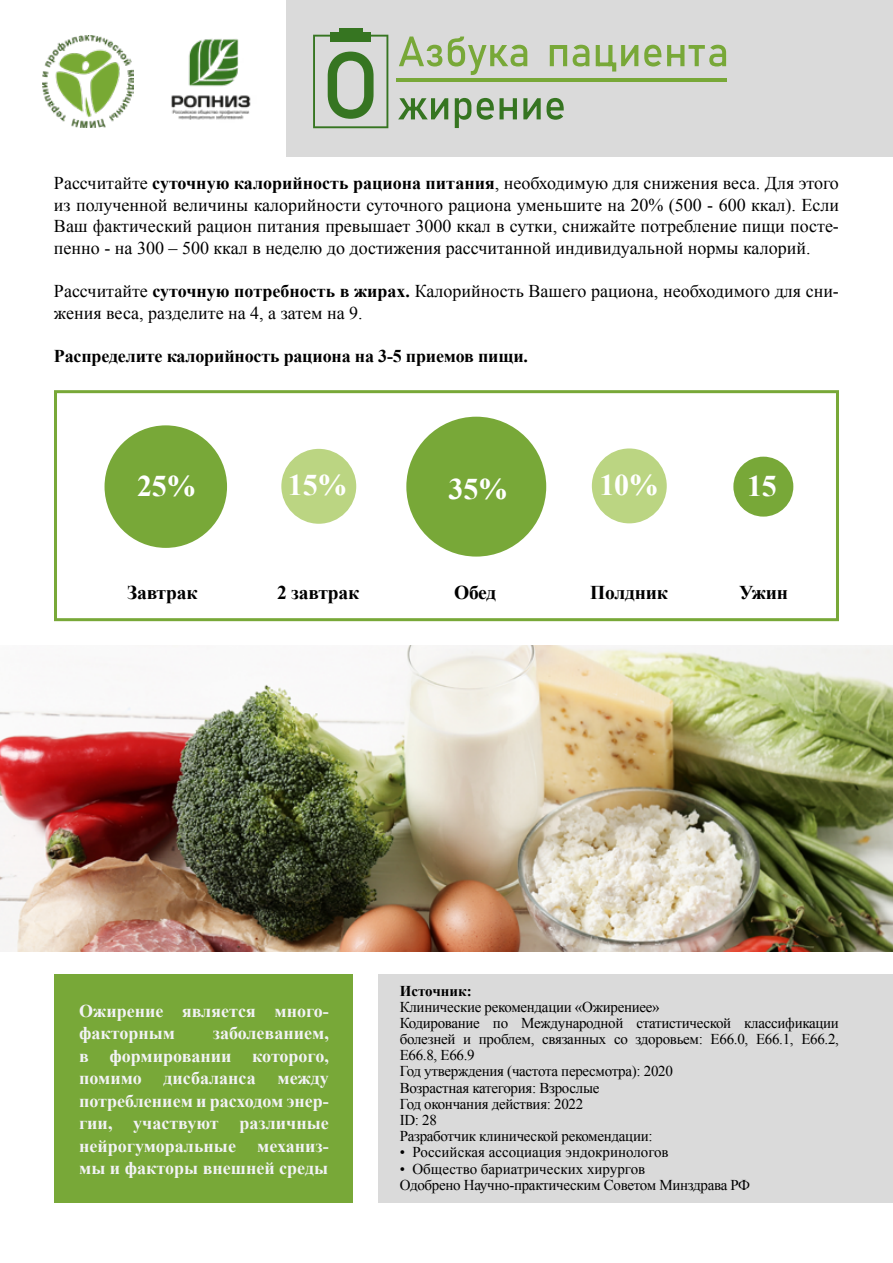
<style>
.page{position:relative;width:893px;height:1263px;background:#fff}
.page>*{position:absolute;margin:0;border:0;box-sizing:border-box;transform-origin:0 0}
.t1{font:700 30px "Times New Roman";letter-spacing:-.01em;color:#fff}
.t2{font:700 19.5px "Times New Roman";letter-spacing:-.01em;color:#000}
.t3{font:18px/21.6px "Times New Roman";color:#000;text-align:justify}
.t4{font:700 18px/22.5px "Times New Roman";color:#f2f2f5}
.t5{font:700 18px "Times New Roman";letter-spacing:-.01em;color:#000}
.t6{font:15px/16.2px "Times New Roman";letter-spacing:-.02em;color:#000}
.t7{font:15px "Times New Roman";color:#000}
.t8{font:700 15px "Times New Roman";color:#000}
.s1{font-weight:700}
</style>
<div class="page">
<div style="left:287px;top:0;width:606px;height:157px;background:#dadada"></div>
<img style="left:43px;top:36px;width:91px;height:91px">
<img style="left:171px;top:39px;width:80px;height:81px">
<svg style="left:399px;top:37px;width:43px;height:30px"></svg>
<svg style="left:448px;top:37px;width:79px;height:38px"></svg>
<svg style="left:550px;top:45px;width:4px;height:21px"></svg>
<hr style="left:552px;top:45px;width:13px;height:4px;background:#78a838">
<hr style="left:563px;top:45px;width:4px;height:21px;background:#78a838">
<svg style="left:573px;top:45px;width:16px;height:22px"></svg>
<svg style="left:596px;top:45px;width:4px;height:21px"></svg>
<svg style="left:598px;top:62px;width:10px;height:4px"></svg>
<svg style="left:608px;top:45px;width:4px;height:21px"></svg>
<svg style="left:612px;top:62px;width:4px;height:10px"></svg>
<svg style="left:621px;top:45px;width:17px;height:21px"></svg>
<svg style="left:644px;top:45px;width:17px;height:22px"></svg>
<svg style="left:667px;top:45px;width:4px;height:21px"></svg>
<svg style="left:670px;top:54px;width:10px;height:4px"></svg>
<svg style="left:680px;top:45px;width:4px;height:21px"></svg>
<svg style="left:689px;top:45px;width:16px;height:4px"></svg>
<svg style="left:695px;top:47px;width:4px;height:19px"></svg>
<svg style="left:709px;top:45px;width:17px;height:22px"></svg>
<div style="left:330px;top:32px;width:41px;height:10px;background:#367521"></div>
<div style="left:339px;top:28px;width:23px;height:5px;background:#367521"></div>
<svg style="left:398px;top:98px;width:50px;height:21px"></svg>
<svg style="left:455px;top:98px;width:16px;height:30px"></svg>
<svg style="left:477px;top:98px;width:17px;height:22px"></svg>
<div style="left:499px;top:98px;width:5px;height:21px;background:#367521"></div>
<svg style="left:504px;top:107px;width:9px;height:4px"></svg>
<hr style="left:513px;top:98px;width:4px;height:21px;background:#367521">
<svg style="left:523px;top:98px;width:18px;height:21px"></svg>
<svg style="left:547px;top:98px;width:17px;height:22px"></svg>
<hr style="left:396px;top:79px;width:331px;height:3px;background:#78a838">
<svg style="left:313px;top:35px;width:75px;height:93px"></svg>
<div style="left:54px;top:974px;width:299px;height:229px;background:#78a838"></div>
<div style="left:378px;top:974px;width:515px;height:229px;background:#dadada"></div>
<img style="left:0;top:645px;width:893px;height:306px">
<div style="left:281px;top:449px;width:75px;height:75px;background:#bbd582;border-radius:50%"></div>
<div style="left:733px;top:457px;width:60px;height:60px;background:#78a838;border-radius:50%"></div>
<div style="left:406px;top:417px;width:140px;height:140px;background:#78a838;border-radius:50%"></div>
<div style="left:592px;top:448px;width:75px;height:75px;background:#bbd582;border-radius:50%"></div>
<div style="left:105px;top:425px;width:122px;height:123px;background:#78a838;border-radius:50%"></div>
<div style="left:54px;top:390px;width:785px;height:231px;border:3px solid #78a838"></div>
<p class="t3" style="left:54px;top:172px;width:786px">Рассчитайте <span class="s1">суточную калорийность рациона питания</span>, необходимую для снижения веса. Для этого из полученной величины калорийности суточного рациона уменьшите на 20% (500 - 600 ккал). Если Ваш фактический рацион питания превышает 3000 ккал в сутки, снижайте потребление пищи посте&shy;пенно - на 300 – 500 ккал в неделю до достижения рассчитанной индивидуальной нормы калорий.</p>
<p class="t3" style="left:54px;top:280px;width:786px">Рассчитайте <span class="s1">суточную потребность в жирах.</span> Калорийность Вашего рациона, необходимого для сни&shy;жения веса, разделите на 4, а затем на 9.</p>
<p class="t5" style="left:54px;top:343px;width:476px">Распределите калорийность рациона на 3-5 приемов пищи.</p>
<h1 class="t1" style="left:137px;top:465px;width:61px">25%</h1>
<h1 class="t1" style="left:288px;top:464px;width:61px">15%</h1>
<h1 class="t1" style="left:449px;top:468px;width:61px">35%</h1>
<h1 class="t1" style="left:599px;top:464px;width:61px">10%</h1>
<h1 class="t1" style="left:747px;top:465px;width:31px">15</h1>
<p class="t2" style="left:127px;top:579px;width:72px">Завтрак</p>
<p class="t2" style="left:277px;top:579px;width:84px">2 завтрак</p>
<p class="t2" style="left:454px;top:579px;width:44px">Обед</p>
<p class="t2" style="left:590px;top:579px;width:79px">Полдник</p>
<p class="t2" style="left:739px;top:579px;width:51px">Ужин</p>
<p class="t4" style="left:79px;top:999px;width:251px">Ожирение является много&shy;факторным</p>
<p class="t4" style="left:79px;top:1021px;width:251px;text-align:justify;text-indent:134px">заболеванием, в формировании которого, помимо дисбаланса между потреблением и расходом энер&shy;гии, участвуют различные нейрогуморальные механиз&shy;мы и факторы внешней среды</p>
<p class="t8" style="left:400px;top:980px;width:73px">Источник:</p>
<p class="t6" style="left:400px;top:998px;width:441px">Клинические рекомендации «Ожирениее»<br>Кодирование по Международной статистической классификации болезней и проблем, связанных со здоровьем: Е66.0, E66.1, E66.2, E66.8, E66.9<br>Год утверждения (частота пересмотра): 2020<br>Возрастная категория: Взрослые<br>Год окончания действия: 2022<br>ID: 28<br>Разработчик клинической рекомендации:</p>
<p class="t7" style="left:400px;top:1142px;width:270px">• Российская ассоциация эндокринологов</p>
<p class="t6" style="left:400px;top:1160px;width:352px">• Общество бариатрических хирургов<br>Одобрено Научно-практическим Советом Минздрава РФ</p>
</div>
